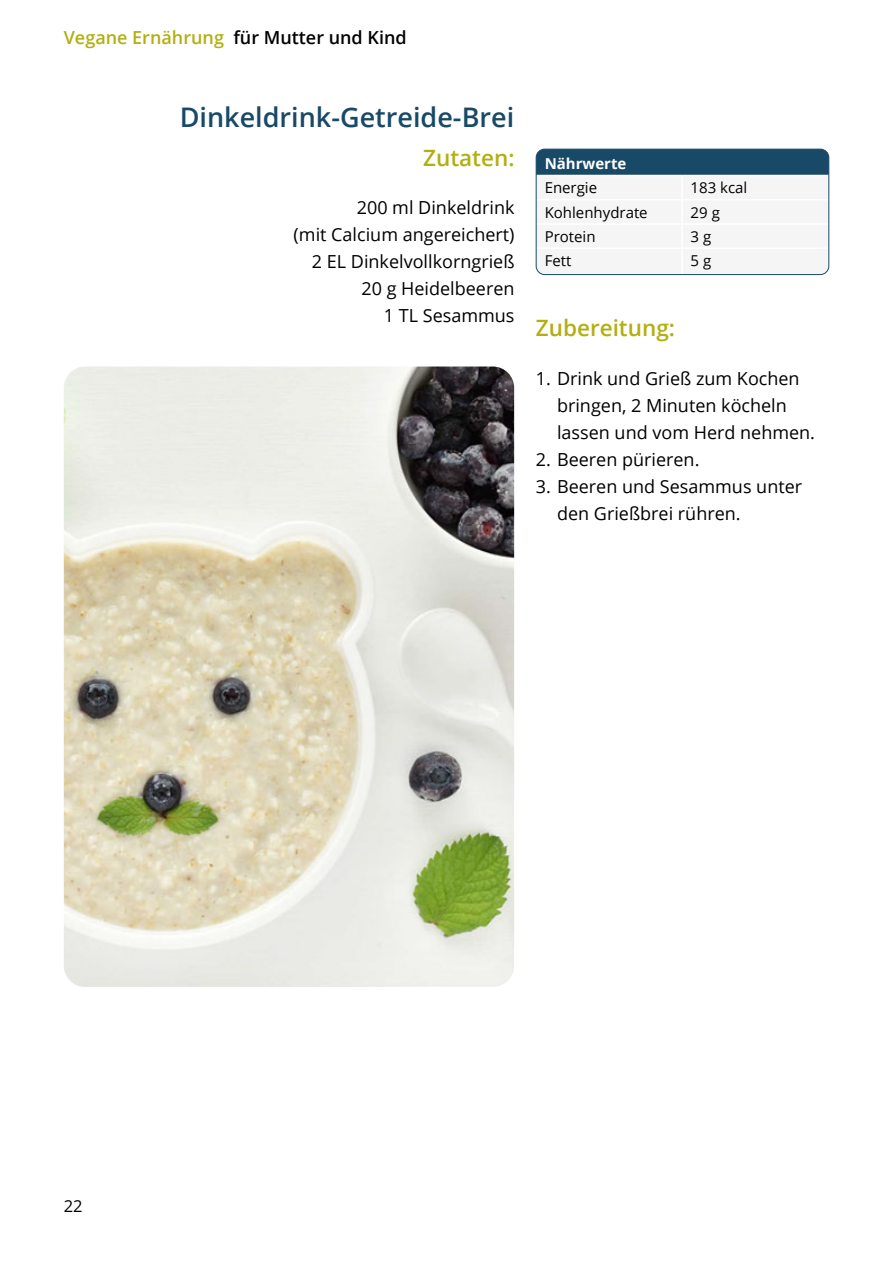
<style>
.page{position:relative;width:893px;height:1263px;background:#fff}
.page>*{position:absolute;margin:0;border:0;box-sizing:border-box;transform-origin:0 0}
.headline_ebook_2{font:600 27px "Open Sans";color:#184967}
.headline_ebook_sub{font:600 22.5px "Open Sans";color:#b2af11}
.text_ebook_1{font:18px/27px "Open Sans";color:#000}
.t1{font:600 18px "Open Sans";color:#000}
.t2{font:16.5px "Open Sans";color:#000}
.t3{font:15px "Open Sans";color:#000}
.t4{font:700 15px/24.3px "Open Sans";color:#fff}
.s1{color:#b2af11}
.s2{font-weight:400;color:#000}
</style>
<div class="page">
<img style="left:64px;top:366px;width:450px;height:621px">
<div style="left:536px;top:149px;width:293px;height:26px;background:#184967"></div>
<div style="left:536px;top:149px;width:293px;height:126px;border:1px solid #184967;border-radius:9px"></div>
<p class="t1" style="left:64px;top:25px;width:344px"><span class="s1">Vegane Ernährung</span> für Mutter und Kind</p>
<p class="headline_ebook_2" style="left:180px;top:99px;width:336px">Dinkeldrink-Getreide-Brei</p>
<p class="headline_ebook_sub" style="left:423px;top:142px;width:93px">Zutaten:</p>
<p class="text_ebook_1" style="left:294px;top:194px;width:222px;text-align:right">200 ml Dinkeldrink<br>(mit Calcium angereichert)<br>2 EL Dinkelvollkorngrieß<br>20 g Heidelbeeren<br>1 TL Sesammus</p>
<p class="t4" style="left:545px;top:151px;width:83px">Nährwerte<br><span class="s2">Energie</span></p>
<p class="t3" style="left:691px;top:178px;width:58px">183 kcal</p>
<p class="t3" style="left:545px;top:202px;width:105px">Kohlenhydrate</p>
<p class="t3" style="left:691px;top:202px;width:31px">29 g</p>
<p class="t3" style="left:545px;top:226px;width:52px">Protein</p>
<p class="t3" style="left:691px;top:226px;width:22px">3 g</p>
<p class="t3" style="left:545px;top:250px;width:28px">Fett</p>
<p class="t3" style="left:691px;top:250px;width:22px">5 g</p>
<p class="headline_ebook_sub" style="left:536px;top:313px;width:141px">Zubereitung:</p>
<p class="text_ebook_1" style="left:557px;top:364px;width:260px;text-indent:-21px">1. Drink und Grieß zum Kochen bringen, 2 Minuten köcheln lassen und vom Herd nehmen.</p>
<p class="text_ebook_1" style="left:536px;top:445px;width:165px">2. Beeren pürieren.</p>
<p class="text_ebook_1" style="left:557px;top:472px;width:247px;text-indent:-21px">3. Beeren und Sesammus unter den Grießbrei rühren.</p>
<p class="t2" style="left:64px;top:1194px;width:20px">22</p>
</div>
